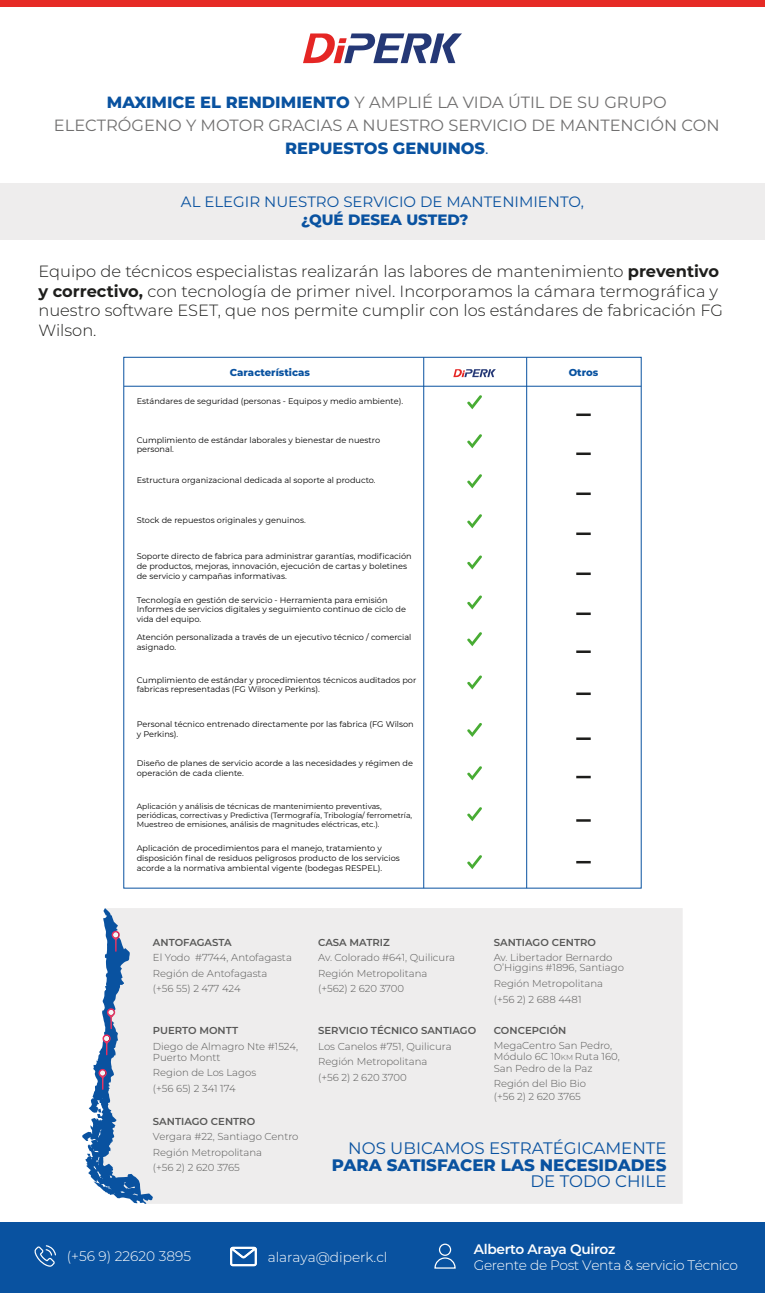
<style>
.page{position:relative;width:765px;height:1293px;background:#fff}
.page>*{position:absolute;margin:0;border:0;box-sizing:border-box;transform-origin:0 0}
.t1{font:16.62px "Montserrat";color:#0952a0}
.t2{font:800 16.62px "Montserrat";color:#0952a0}
.t3{font:300 16.25px/19.5px "Montserrat";color:#1e1e1c}
.t4{font:16.25px/22.5px "Montserrat";color:#706f6f;text-align:center}
.t5{font:15px "Montserrat";color:#0952a0}
.t6{font:800 15px "Montserrat";color:#0952a0}
.t7{font:300 13.75px "Montserrat";letter-spacing:-.025em;color:#fff}
.t8{font:600 13.75px "Montserrat";letter-spacing:-.025em;color:#fff}
.t9{font:300 13.75px "Montserrat";letter-spacing:-.005em;color:#fff}
.t10{font:300 13.75px "Montserrat";color:#fff}
.t11{font:300 10.12px/15.6px "Montserrat";color:#575756}
.t12{font:600 10.12px "Montserrat";color:#575756}
.t13{font:800 10px "Montserrat";color:#0952a0}
.t14{font:8.12px/9.9px "Montserrat";color:#010101}
.t15{font:7.75px/9.2px "Montserrat";color:#010101}
.s1{font-weight:800;color:#0952a0}
.s2{color:#0952a0}
.s3{font-weight:700}
.s4{font-size:7.38px}
</style>
<div class="page">
<div style="left:0;top:1223px;width:765px;height:69px;background:#0952a0"></div>
<hr style="left:423px;top:357px;width:1px;height:531px;background:#0952a0">
<hr style="left:526px;top:357px;width:1px;height:531px;background:#0952a0">
<hr style="left:124px;top:386px;width:517px;height:1px;background:#0952a0">
<svg style="left:467px;top:434px;width:15px;height:14px"></svg>
<svg style="left:467px;top:474px;width:15px;height:14px"></svg>
<svg style="left:467px;top:514px;width:15px;height:14px"></svg>
<svg style="left:467px;top:555px;width:15px;height:14px"></svg>
<svg style="left:467px;top:595px;width:15px;height:14px"></svg>
<svg style="left:467px;top:632px;width:15px;height:14px"></svg>
<svg style="left:467px;top:675px;width:15px;height:14px"></svg>
<svg style="left:467px;top:723px;width:15px;height:14px"></svg>
<hr style="left:576px;top:452px;width:15px;height:3px;background:#1d1d1b">
<svg style="left:467px;top:395px;width:15px;height:14px"></svg>
<hr style="left:576px;top:413px;width:15px;height:3px;background:#1d1d1b">
<hr style="left:576px;top:492px;width:15px;height:3px;background:#1d1d1b">
<hr style="left:576px;top:532px;width:15px;height:3px;background:#1d1d1b">
<hr style="left:576px;top:572px;width:15px;height:3px;background:#1d1d1b">
<hr style="left:576px;top:692px;width:15px;height:3px;background:#1d1d1b">
<hr style="left:576px;top:650px;width:15px;height:3px;background:#1d1d1b">
<hr style="left:576px;top:612px;width:15px;height:3px;background:#1d1d1b">
<svg style="left:467px;top:766px;width:15px;height:14px"></svg>
<svg style="left:467px;top:807px;width:15px;height:14px"></svg>
<svg style="left:467px;top:855px;width:15px;height:14px"></svg>
<svg style="left:576px;top:819px;width:15px;height:2px"></svg>
<svg style="left:576px;top:861px;width:15px;height:2px"></svg>
<svg style="left:576px;top:776px;width:15px;height:2px"></svg>
<hr style="left:576px;top:737px;width:15px;height:3px;background:#1d1d1b">
<svg style="left:453px;top:369px;width:43px;height:8px"></svg>
<div style="left:153px;top:908px;width:530px;height:295px;background:#eeeded"></div>
<svg style="left:82px;top:908px;width:71px;height:296px"></svg>
<svg style="left:303px;top:33px;width:159px;height:30px"></svg>
<div style="left:0;top:0;width:765px;height:6px;background:#e62a25"></div>
<div style="left:0;top:183px;width:765px;height:57px;background:#eeeded"></div>
<svg style="left:34px;top:1245px;width:22px;height:21px"></svg>
<div style="left:439px;top:1243px;width:12px;height:12px;border:1px solid #fff;border-radius:50%"></div>
<svg style="left:434px;top:1257px;width:22px;height:12px"></svg>
<svg style="left:230px;top:1246px;width:27px;height:20px"></svg>
<h2 class="t4" style="left:54px;top:91px;width:667px"><span class="s1">MAXIMICE EL RENDIMIENTO</span> Y AMPLIÉ LA VIDA ÚTIL DE SU GRUPO<br>ELECTRÓGENO Y MOTOR GRACIAS A NUESTRO SERVICIO DE MANTENCIÓN CON<br><span class="s1">REPUESTOS GENUINOS</span><span class="s2">.</span></h2>
<h3 class="t5" style="left:181px;top:191px;width:405px">AL ELEGIR NUESTRO SERVICIO DE MANTENIMIENTO,</h3>
<h3 class="t6" style="left:301px;top:209px;width:169px">¿QUÉ DESEA USTED?</h3>
<p class="t3" style="left:38px;top:261px;width:686px">Equipo de técnicos especialistas realizarán las labores de mantenimiento <span class="s3">preventivo y correctivo,</span> con tecnología de primer nivel. Incorporamos la cámara termográfica y nuestro software ESET, que nos permite cumplir con los estándares de fabricación FG Wilson.</p>
<p class="t13" style="left:230px;top:365px;width:82px">Características</p>
<p class="t13" style="left:569px;top:365px;width:31px">Otros</p>
<p class="t14" style="left:137px;top:395px;width:268px">Estándares de seguridad (personas - Equipos y medio ambiente).</p>
<p class="t14" style="left:137px;top:434px;width:245px">Cumplimiento de estándar laborales y bienestar de nuestro personal.</p>
<p class="t14" style="left:137px;top:474px;width:240px">Estructura organizacional dedicada al soporte al producto.</p>
<p class="t14" style="left:137px;top:514px;width:170px">Stock de repuestos originales y genuinos.</p>
<p class="t14" style="left:137px;top:551px;width:276px">Soporte directo de fabrica para administrar garantías, modificación de productos, mejoras, innovación, ejecución de cartas y boletines de servicio y campañas informativas.</p>
<p class="t14" style="left:137px;top:594px;width:271px">Tecnología en gestión de servicio - Herramienta para emisión<br>Informes de servicios digitales y seguimiento continuo de ciclo de vida del equipo.</p>
<p class="t14" style="left:137px;top:632px;width:276px">Atención personalizada a través de un ejecutivo técnico / comercial asignado.</p>
<p class="t14" style="left:137px;top:674px;width:281px">Cumplimiento de estándar y procedimientos técnicos auditados por fabricas representadas (FG Wilson y Perkins).</p>
<p class="t14" style="left:137px;top:719px;width:279px">Personal técnico entrenado directamente por las fabrica (FG Wilson y Perkins).</p>
<p class="t14" style="left:137px;top:757px;width:278px">Diseño de planes de servicio acorde a las necesidades y régimen de operación de cada cliente.</p>
<p class="t15" style="left:137px;top:801px;width:277px">Aplicación y análisis de técnicas de mantenimiento preventivas, periódicas, correctivas y Predictiva (Termografía, Tribología/ ferrometría,<br>Muestreo de emisiones, análisis de magnitudes eléctricas, etc.).</p>
<p class="t14" style="left:137px;top:842px;width:265px">Aplicación de procedimientos para el manejo, tratamiento y disposición final de residuos peligrosos producto de los servicios acorde a la normativa ambiental vigente (bodegas RESPEL).</p>
<p class="t12" style="left:153px;top:934px;width:80px">ANTOFAGASTA</p>
<p class="t11" style="left:153px;top:949px;width:140px">El Yodo #7744, Antofagasta<br>Región de Antofagasta<br>(+56 55) 2 477 424</p>
<p class="t12" style="left:318px;top:934px;width:73px">CASA MATRIZ</p>
<p class="t11" style="left:318px;top:949px;width:138px">Av. Colorado #641, Quilicura<br>Región Metropolitana (+562) 2 620 3700</p>
<p class="t12" style="left:494px;top:934px;width:104px">SANTIAGO CENTRO</p>
<p class="t11" style="left:494px;top:952px;width:132px;line-height:10.1px">Av. Libertador Bernardo<br>O’Higgins #1896, Santiago</p>
<p class="t11" style="left:494px;top:975px;width:111px">Región Metropolitana (+56 2) 2 688 4481</p>
<p class="t12" style="left:153px;top:1023px;width:87px">PUERTO MONTT</p>
<p class="t11" style="left:153px;top:1040px;width:147px;line-height:11px">Diego de Almagro Nte #1524,<br>Puerto Montt</p>
<p class="t11" style="left:153px;top:1064px;width:105px">Region de Los Lagos (+56 65) 2 341 174</p>
<p class="t12" style="left:153px;top:1113px;width:104px">SANTIAGO CENTRO</p>
<p class="t11" style="left:153px;top:1128px;width:147px">Vergara #22, Santiago Centro<br>Región Metropolitana<br>(+56 2) 2 620 3765</p>
<p class="t12" style="left:494px;top:1023px;width:74px">CONCEPCIÓN</p>
<p class="t11" style="left:494px;top:1039px;width:127px;line-height:11.2px">MegaCentro San Pedro,<br>Módulo 6C 10<span class="s4">KM</span> Ruta 160,<br>San Pedro de la Paz</p>
<p class="t11" style="left:494px;top:1077px;width:94px;line-height:12.5px">Región del Bio Bio (+56 2) 2 620 3765</p>
<h1 class="t1" style="left:348px;top:1136px;width:320px">NOS UBICAMOS ESTRATÉGICAMENTE</h1>
<h1 class="t2" style="left:332px;top:1152px;width:336px">PARA SATISFACER LAS NECESIDADES</h1>
<h1 class="t1" style="left:530px;top:1170px;width:138px">DE TODO CHILE</h1>
<p class="t12" style="left:318px;top:1023px;width:159px">SERVICIO TÉCNICO SANTIAGO</p>
<p class="t11" style="left:318px;top:1038px;width:135px">Los Canelos #751, Quilicura<br>Región Metropolitana<br>(+56 2) 2 620 3700</p>
<h3 class="t10" style="left:67px;top:1247px;width:126px">(+56 9) 22620 3895</h3>
<h3 class="t9" style="left:268px;top:1247px;width:121px">alaraya@diperk.cl</h3>
<h3 class="t8" style="left:474px;top:1238px;width:143px">Alberto Araya Quiroz</h3>
<h3 class="t7" style="left:474px;top:1255px;width:266px">Gerente de Post Venta &amp; servicio Técnico</h3>
</div>
